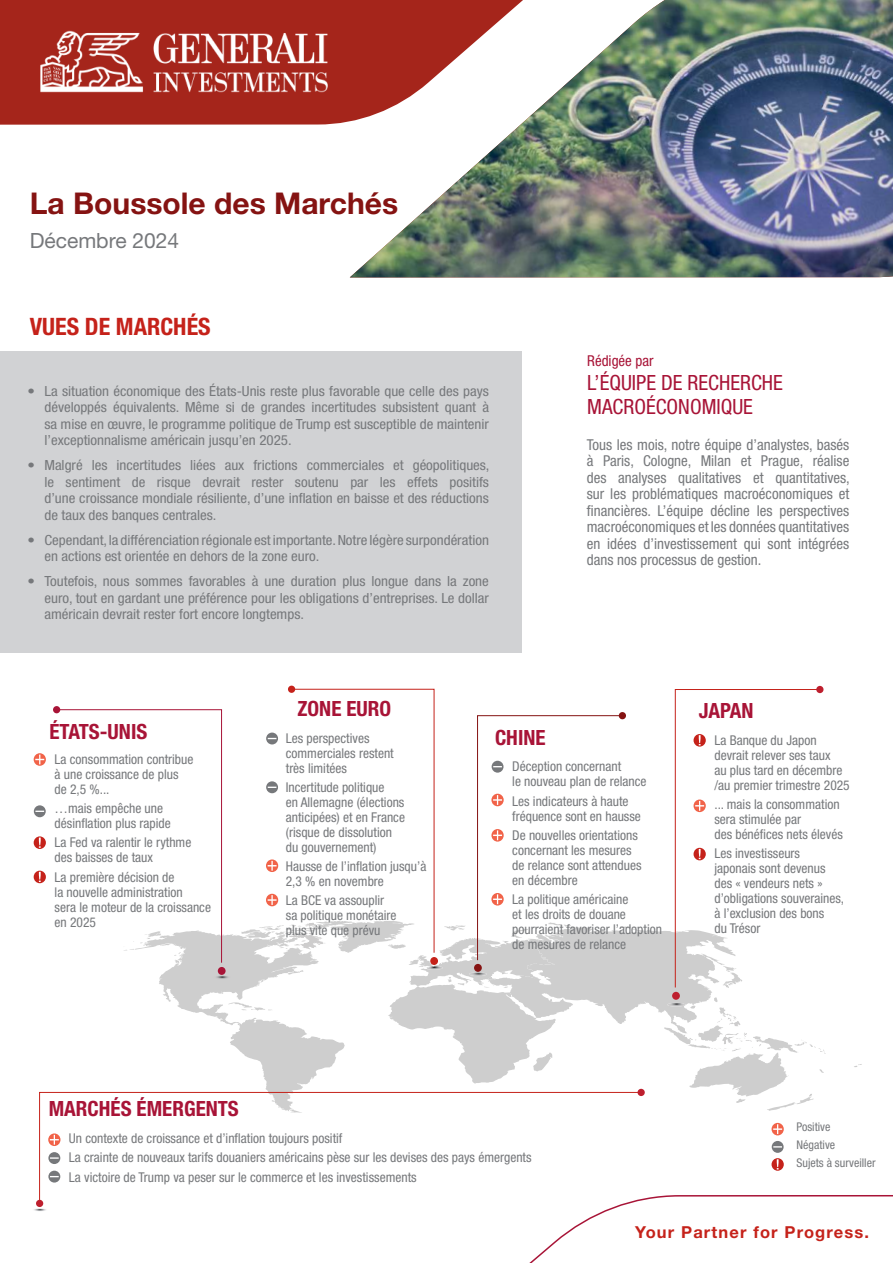
<style>
.page{position:relative;width:893px;height:1263px;background:#fff}
.page>*{position:absolute;margin:0;border:0;box-sizing:border-box;transform-origin:0 0}
.t1{font:700 30px "Helvetica Neue LT Std";color:#851312}
.t2{font:700 condensed 24px "Helvetica Neue LT Std";color:#c5221a}
.t3{font:700 condensed 21px "Helvetica Neue LT Std";color:#a81437}
.t4{font:condensed 21px/24px "Helvetica Neue LT Std";color:#a81437}
.t5{font:21px "Helvetica Neue LT Std";color:#76787b}
.t6{font:700 16.5px "Helvetica Neue LT Std";letter-spacing:.07em;color:#c5221a}
.t7{font:condensed 15px/16.5px "Helvetica Neue LT Std";color:#76787b;text-align:justify}
.t8{font:condensed 15px "Helvetica Neue LT Std";color:#a81437}
.t9{font:condensed 13.95px/16.5px "Helvetica Neue LT Std";color:#76787b;text-align:justify;scale:1.08 1}
.t10{font:condensed 13.5px/15px "Helvetica Neue LT Std";color:#76787b}
.t11{font:condensed 12px/17.7px "Helvetica Neue LT Std";color:#76787b}
</style>
<div class="page">
<div style="left:288px;top:686px;width:7px;height:7px;background:#c5221a;border-radius:50%"></div>
<div style="left:53px;top:706px;width:7px;height:7px;background:#a81437;border-radius:50%"></div>
<svg style="left:34px;top:753px;width:12px;height:13px"></svg>
<svg style="left:35px;top:754px;width:9px;height:10px"></svg>
<div style="left:0;top:351px;width:521px;height:301px;background:#d1d2d4"></div>
<div style="left:0;top:0;width:350px;height:125px;background:#a5251b"></div>
<img style="left:31px;top:26px;width:306px;height:72px">
<svg style="left:529px;top:1195px;width:364px;height:68px"></svg>
<img style="left:350px;top:0;width:543px;height:277px">
<svg style="left:34px;top:836px;width:12px;height:13px"></svg>
<svg style="left:39px;top:837px;width:2px;height:11px"></svg>
<div style="left:34px;top:871px;width:12px;height:12px;background:#c5221a;border-radius:50%"></div>
<svg style="left:39px;top:872px;width:2px;height:10px"></svg>
<svg style="left:34px;top:805px;width:12px;height:12px"></svg>
<svg style="left:56px;top:688px;width:770px;height:423px"></svg>
<svg style="left:771px;top:1123px;width:13px;height:12px"></svg>
<svg style="left:773px;top:1124px;width:9px;height:10px"></svg>
<svg style="left:771px;top:1158px;width:13px;height:13px"></svg>
<svg style="left:777px;top:1159px;width:2px;height:10px"></svg>
<svg style="left:772px;top:1141px;width:12px;height:12px"></svg>
<svg style="left:39px;top:1092px;width:600px;height:110px"></svg>
<div style="left:637px;top:1089px;width:8px;height:7px;background:#be1f2e;border-radius:50%"></div>
<div style="left:36px;top:1200px;width:7px;height:7px;background:#be1f2e;border-radius:50%"></div>
<img style="left:34px;top:1208px;width:12px;height:3px">
<svg style="left:48px;top:1133px;width:12px;height:13px"></svg>
<svg style="left:50px;top:1135px;width:9px;height:10px"></svg>
<h1 class="t1" style="left:30px;top:185px;width:370px">La Boussole des Marchés</h1>
<h3 class="t5" style="left:30px;top:228px;width:151px">Décembre 2024</h3>
<h2 class="t2" style="left:30px;top:312px;width:182px">VUES DE MARCHÉS</h2>
<p class="t9" style="left:44px;top:382px;width:413px;text-indent:-17px">• La situation économique des États-Unis reste plus favorable que celle des pays développés équivalents. Même si de grandes incertitudes subsistent quant à sa mise en œuvre, le programme politique de Trump est susceptible de maintenir l’exceptionnalisme américain jusqu’en 2025.</p>
<p class="t9" style="left:44px;top:457px;width:414px;text-indent:-17px">• Malgré les incertitudes liées aux frictions commerciales et géopolitiques, le sentiment de risque devrait rester soutenu par les effets positifs d’une croissance mondiale résiliente, d’une inflation en baisse et des réductions de taux des banques centrales.</p>
<p class="t9" style="left:44px;top:531px;width:413px;text-indent:-17px">• Cependant, la différenciation régionale est importante. Notre légère surpondération en actions est orientée en dehors de la zone euro.</p>
<p class="t9" style="left:44px;top:573px;width:413px;text-indent:-17px">• Toutefois, nous sommes favorables à une duration plus longue dans la zone euro, tout en gardant une préférence pour les obligations d’entreprises. Le dollar américain devrait rester fort encore longtemps.</p>
<p class="t8" style="left:587px;top:352px;width:68px">Rédigée par</p>
<h3 class="t4" style="left:587px;top:371px;width:197px">L’ÉQUIPE DE RECHERCHE<br>MACROÉCONOMIQUE</h3>
<p class="t7" style="left:587px;top:436px;width:265px">Tous les mois, notre équipe d’analystes, basés à Paris, Cologne, Milan et Prague, réalise des analyses qualitatives et quantitatives, sur les problématiques macroéconomiques et financières. L’équipe décline les perspectives macroéconomiques et les données quantitatives en idées d’investissement qui sont intégrées dans nos processus de gestion.</p>
<h3 class="t3" style="left:49px;top:719px;width:99px">ÉTATS-UNIS</h3>
<p class="t10" style="left:55px;top:751px;width:140px">La consommation contribue à une croissance de plus de 2,5 %...</p>
<p class="t10" style="left:55px;top:801px;width:118px">…mais empêche une désinflation plus rapide</p>
<p class="t10" style="left:55px;top:835px;width:138px">La Fed va ralentir le rythme des baisses de taux</p>
<p class="t10" style="left:55px;top:869px;width:158px">La première décision de<br>la nouvelle administration<br>sera le moteur de la croissance en 2025</p>
<h3 class="t3" style="left:297px;top:695px;width:95px">ZONE EURO</h3>
<h3 class="t3" style="left:699px;top:697px;width:56px">JAPAN</h3>
<p class="t10" style="left:286px;top:730px;width:109px">Les perspectives commerciales restent très limitées</p>
<p class="t10" style="left:286px;top:779px;width:121px">Incertitude politique<br>en Allemagne (élections anticipées) et en France (risque de dissolution du gouvernement)</p>
<p class="t10" style="left:286px;top:859px;width:142px">Hausse de l’inflation jusqu’à<br>2,3 % en novembre</p>
<p class="t10" style="left:286px;top:893px;width:112px">La BCE va assouplir sa politique monétaire plus vite que prévu</p>
<h3 class="t3" style="left:495px;top:725px;width:52px">CHINE</h3>
<p class="t10" style="left:714px;top:733px;width:137px">La Banque du Japon devrait relever ses taux<br>au plus tard en décembre /au premier trimestre 2025</p>
<p class="t10" style="left:714px;top:797px;width:130px">... mais la consommation sera stimulée par<br>des bénéfices nets élevés</p>
<p class="t10" style="left:714px;top:846px;width:131px">Les investisseurs japonais sont devenus des « vendeurs nets » d’obligations souveraines, à l’exclusion des bons<br>du Trésor</p>
<p class="t10" style="left:512px;top:759px;width:136px">Déception concernant<br>le nouveau plan de relance</p>
<p class="t10" style="left:512px;top:793px;width:130px">Les indicateurs à haute fréquence sont en hausse</p>
<p class="t10" style="left:512px;top:827px;width:131px">De nouvelles orientations concernant les mesures de relance sont attendues en décembre</p>
<p class="t10" style="left:512px;top:892px;width:151px">La politique américaine<br>et les droits de douane pourraient favoriser l’adoption de mesures de relance</p>
<h3 class="t3" style="left:49px;top:1095px;width:192px">MARCHÉS ÉMERGENTS</h3>
<p class="t10" style="left:69px;top:1128px;width:464px;line-height:19.2px">Un contexte de croissance et d’inflation toujours positif<br>La crainte de nouveaux tarifs douaniers américains pèse sur les devises des pays émergents<br>La victoire de Trump va peser sur le commerce et les investissements</p>
<p class="t11" style="left:796px;top:1118px;width:40px">Positive<br>Négative</p>
<p class="t11" style="left:796px;top:1153px;width:81px">Sujets à surveiller</p>
<p class="t6" style="left:635px;top:1222px;width:235px">Your Partner for Progress.</p>
</div>
